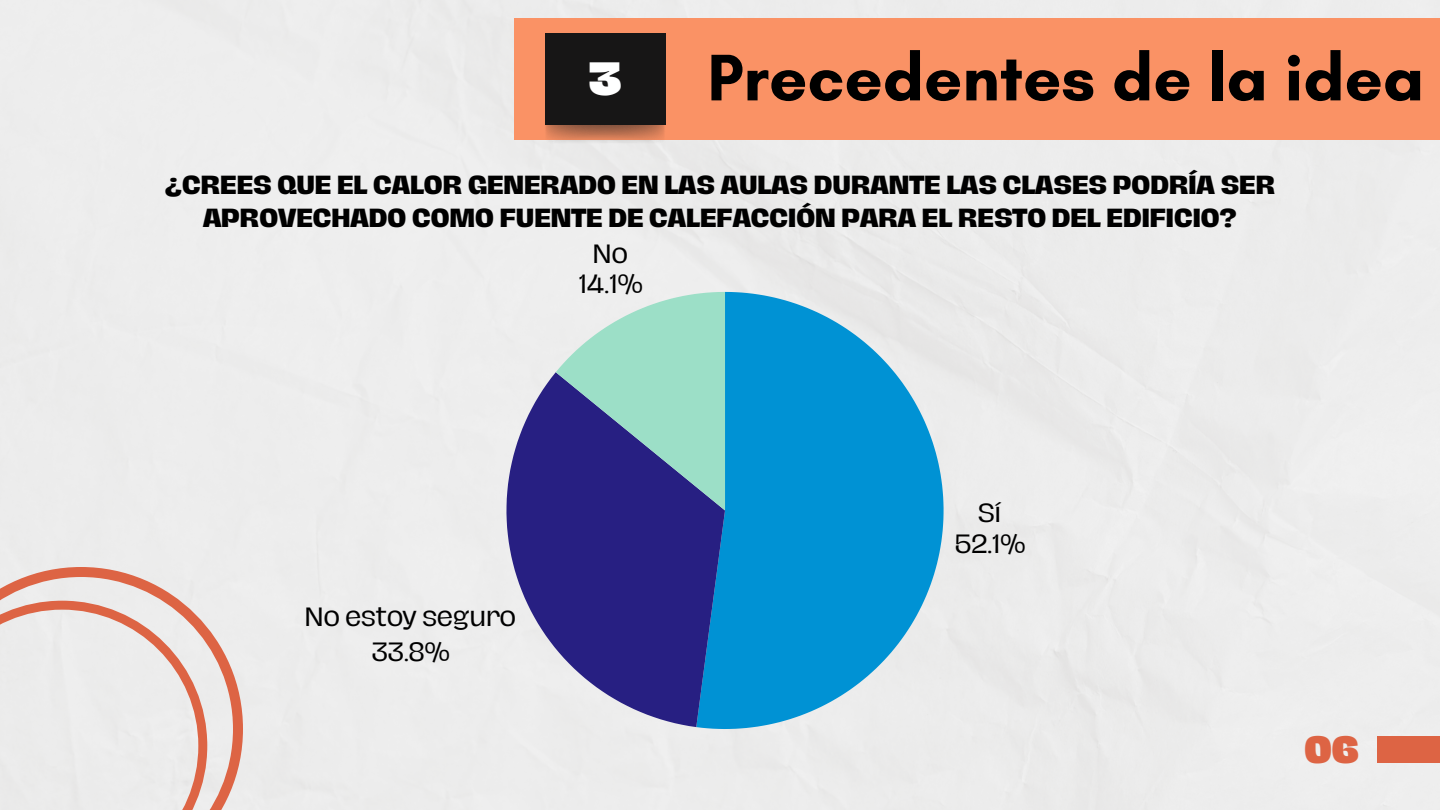
<style>
.page{position:relative;width:1440px;height:810px;background:#fff}
.page>*{position:absolute;margin:0;border:0;box-sizing:border-box;transform-origin:0 0}
.t1{font:700 67.1px "Glacial Indifference";color:#000}
.t2{font:800 42.8px "Hagrid";color:#fff}
.t3{font:800 35px "Hagrid";color:#dd6444}
.t4{font:24.2px/30.7px "Hagrid";color:#000;text-align:center}
.t5{font:800 24px/33.8px "Hagrid";color:#000;text-align:center}
</style>
<div class="page">
<div style="left:1377px;top:736px;width:63px;height:27px;background:#dd6444"></div>
<svg style="left:696px;top:292px;width:248px;height:437px;background:#32a5d8"></svg>
<svg style="left:506px;top:372px;width:219px;height:355px;background:#51549e"></svg>
<svg style="left:556px;top:292px;width:169px;height:218px;background:#80a4b5"></svg>
<svg style="left:0;top:567px;width:243px;height:243px;background:#e8ccc4"></svg>
<svg style="left:0;top:601px;width:207px;height:209px;background:#eae0dd"></svg>
<div style="left:514px;top:18px;width:926px;height:122px;background:#fa9265"></div>
<img style="left:545px;top:124px;width:121px;height:21px">
<div style="left:545px;top:33px;width:121px;height:91px;background:#171616"></div>
<p class="t2" style="left:589px;top:57px;width:34px">3</p>
<p class="t1" style="left:707px;top:37px;width:718px">Precedentes de la idea</p>
<p class="t5" style="left:165px;top:168px;width:1112px">¿CREES QUE EL CALOR GENERADO EN LAS AULAS DURANTE LAS CLASES PODRÍA SER<br>APROVECHADO COMO FUENTE DE CALEFACCIÓN PARA EL RESTO DEL EDIFICIO?</p>
<p class="t4" style="left:579px;top:239px;width:65px">No<br>14.1%</p>
<p class="t4" style="left:304px;top:600px;width:213px;line-height:34.5px">No estoy seguro<br>33.8%</p>
<p class="t4" style="left:955px;top:498px;width:72px">Sí<br>52.1%</p>
<p class="t3" style="left:1305px;top:732px;width:56px">06</p>
</div>
